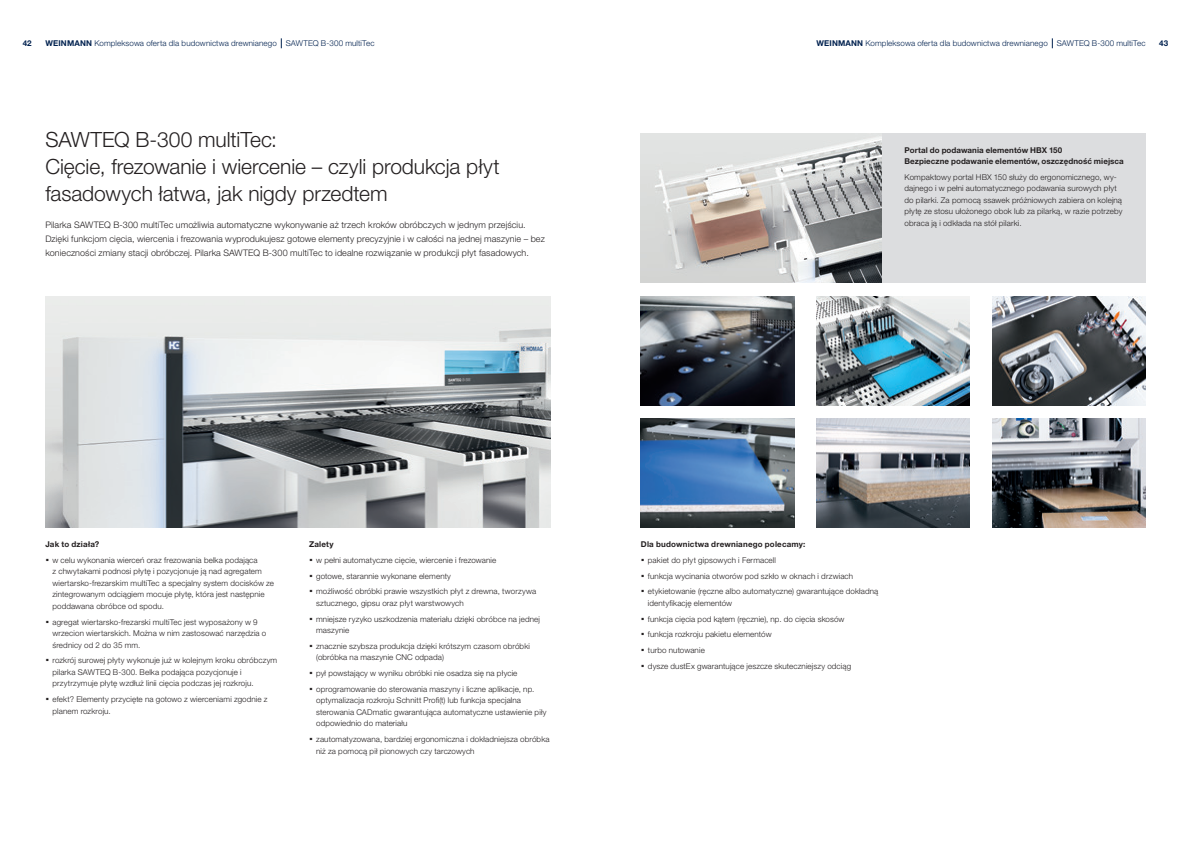
<style>
.page{position:relative;width:1191px;height:842px;background:#fff}
.page>*{position:absolute;margin:0;border:0;box-sizing:border-box;transform-origin:0 0}
.t1{font:300 21px/27.2px "Helvetica Neue LTW1 G";letter-spacing:-.005em;color:#231f20}
.t2{font:300 9px/13.6px "Helvetica Neue LTW1 G";letter-spacing:.01em;color:#231f20}
.t3{font:300 8px/15.8px "Helvetica Neue LTW1 G";letter-spacing:.015em;color:#231f20}
.t4{font:300 8px "Helvetica Neue LTW1 G";letter-spacing:.015em;color:#00214f}
.t5{font:700 8px/11.5px "Helvetica Neue LTW1 G";letter-spacing:.01em;color:#231f20}
.t6{font:700 8px "Helvetica Neue LTW1 G";color:#00214f}
.s1{font-weight:700}
.s2{font-weight:700;font-size:14px}
</style>
<div class="page">
<div style="left:882px;top:133px;width:263px;height:150px;background:#dcdddf"></div>
<img style="left:45px;top:296px;width:505px;height:232px">
<img style="left:992px;top:296px;width:153px;height:109px">
<img style="left:816px;top:296px;width:153px;height:109px">
<img style="left:641px;top:296px;width:153px;height:109px">
<img style="left:641px;top:419px;width:153px;height:109px">
<img style="left:992px;top:419px;width:153px;height:109px">
<img style="left:816px;top:419px;width:153px;height:109px">
<img style="left:641px;top:133px;width:241px;height:150px">
<p class="t6" style="left:23px;top:39px;width:11px">42</p>
<p class="t4" style="left:45px;top:39px;width:331px"><span class="s1">WEINMANN</span> Kompleksowa oferta dla budownictwa drewnianego SAWTEQ B-300 multiTec</p>
<p class="t4" style="left:816px;top:39px;width:331px"><span class="s1">WEINMANN</span> Kompleksowa oferta dla budownictwa drewnianego SAWTEQ B-300 multiTec</p>
<p class="t6" style="left:1159px;top:39px;width:11px">43</p>
<h1 class="t1" style="left:45px;top:126px;width:456px">SAWTEQ B-300 multiTec:<br>Cięcie, frezowanie i wiercenie – czyli produkcja płyt fasadowych łatwa, jak nigdy przedtem</h1>
<p class="t2" style="left:45px;top:218px;width:501px">Pilarka SAWTEQ B-300 multiTec umożliwia automatyczne wykonywanie aż trzech kroków obróbczych w jednym przejściu.<br>Dzięki funkcjom cięcia, wiercenia i frezowania wyprodukujesz gotowe elementy precyzyjnie i w całości na jednej maszynie – bez konieczności zmiany stacji obróbczej. Pilarka SAWTEQ B-300 multiTec to idealne rozwiązanie w produkcji płyt fasadowych.</p>
<p class="t5" style="left:904px;top:144px;width:221px">Portal do podawania elementów HBX 150<br>Bezpieczne podawanie elementów, oszczędność miejsca</p>
<p class="t3" style="left:904px;top:171px;width:219px;line-height:11.5px">Kompaktowy portal HBX 150 służy do ergonomicznego, wy&shy;dajnego i w pełni automatycznego podawania surowych płyt do pilarki. Za pomocą ssawek próżniowych zabiera on kolejną płytę ze stosu ułożonego obok lub za pilarką, w razie potrzeby obraca ją i odkłada na stół pilarki.</p>
<p class="t3" style="left:45px;top:536px;width:214px"><span class="s1">Jak to działa?<br></span><span class="s2">·</span> w celu wykonania wierceń oraz frezowania belka podająca</p>
<p class="t3" style="left:52px;top:566px;width:223px;line-height:11.5px">z chwytakami podnosi płytę i pozycjonuje ją nad agregatem wiertarsko-frezarskim multiTec a specjalny system docisków ze zintegrowanym odciągiem mocuje płytę, która jest następnie poddawana obróbce od spodu.</p>
<p class="t3" style="left:52px;top:616px;width:215px;line-height:11.5px;text-indent:-7px"><span class="s2">·</span> agregat wiertarsko-frezarski multiTec jest wyposażony w 9 wrzecion wiertarskich. Można w nim zastosować narzędzia o średnicy od 2 do 35 mm.</p>
<p class="t3" style="left:52px;top:655px;width:226px;line-height:11.5px;text-indent:-7px"><span class="s2">·</span> rozkrój surowej płyty wykonuje już w kolejnym kroku obróbczym pilarka SAWTEQ B-300. Belka podająca pozycjonuje i przytrzymuje płytę wzdłuż linii cięcia podczas jej rozkroju.</p>
<p class="t3" style="left:52px;top:693px;width:217px;line-height:11.5px;text-indent:-7px"><span class="s2">·</span> efekt? Elementy przycięte na gotowo z wierceniami zgodnie z planem rozkroju.</p>
<p class="t3" style="left:309px;top:536px;width:229px"><span class="s1">Zalety<br></span><span class="s2">·</span> w pełni automatyczne cięcie, wiercenie i frezowanie<br><span class="s2">·</span> gotowe, starannie wykonane elementy<br><span class="s2">·</span> możliwość obróbki prawie wszystkich płyt z drewna, tworzywa</p>
<p class="t3" style="left:309px;top:595px;width:232px;text-indent:7px">sztucznego, gipsu oraz płyt warstwowych<br><span class="s2">·</span> mniejsze ryzyko uszkodzenia materiału dzięki obróbce na jednej</p>
<p class="t3" style="left:309px;top:622px;width:222px;text-indent:7px">maszynie<br><span class="s2">·</span> znacznie szybsza produkcja dzięki krótszym czasom obróbki</p>
<p class="t3" style="left:309px;top:649px;width:227px;text-indent:7px">(obróbka na maszynie CNC odpada)<br><span class="s2">·</span> pył powstający w wyniku obróbki nie osadza się na płycie<br><span class="s2">·</span> oprogramowanie do sterowania maszyny i liczne aplikacje, np.</p>
<p class="t3" style="left:316px;top:695px;width:232px;line-height:11.5px">optymalizacja rozkroju Schnitt Profi(t) lub funkcja specjalna sterowania CADmatic gwarantująca automatyczne ustawienie piły odpowiednio do materiału</p>
<p class="t3" style="left:316px;top:733px;width:235px;line-height:11.5px;text-indent:-7px"><span class="s2">·</span> zautomatyzowana, bardziej ergonomiczna i dokładniejsza obróbka niż za pomocą pił pionowych czy tarczowych</p>
<p class="t3" style="left:641px;top:536px;width:239px"><span class="s1">Dla budownictwa drewnianego polecamy:<br></span><span class="s2">·</span> pakiet do płyt gipsowych i Fermacell<br><span class="s2">·</span> funkcja wycinania otworów pod szkło w oknach i drzwiach<br><span class="s2">·</span> etykietowanie (ręczne albo automatyczne) gwarantujące dokładną</p>
<p class="t3" style="left:641px;top:595px;width:212px;text-indent:7px">identyfikację elementów<br><span class="s2">·</span> funkcja cięcia pod kątem (ręcznie), np. do cięcia skosów<br><span class="s2">·</span> funkcja rozkroju pakietu elementów<br><span class="s2">·</span> turbo nutowanie<br><span class="s2">·</span> dysze dustEx gwarantujące jeszcze skuteczniejszy odciąg</p>
</div>
